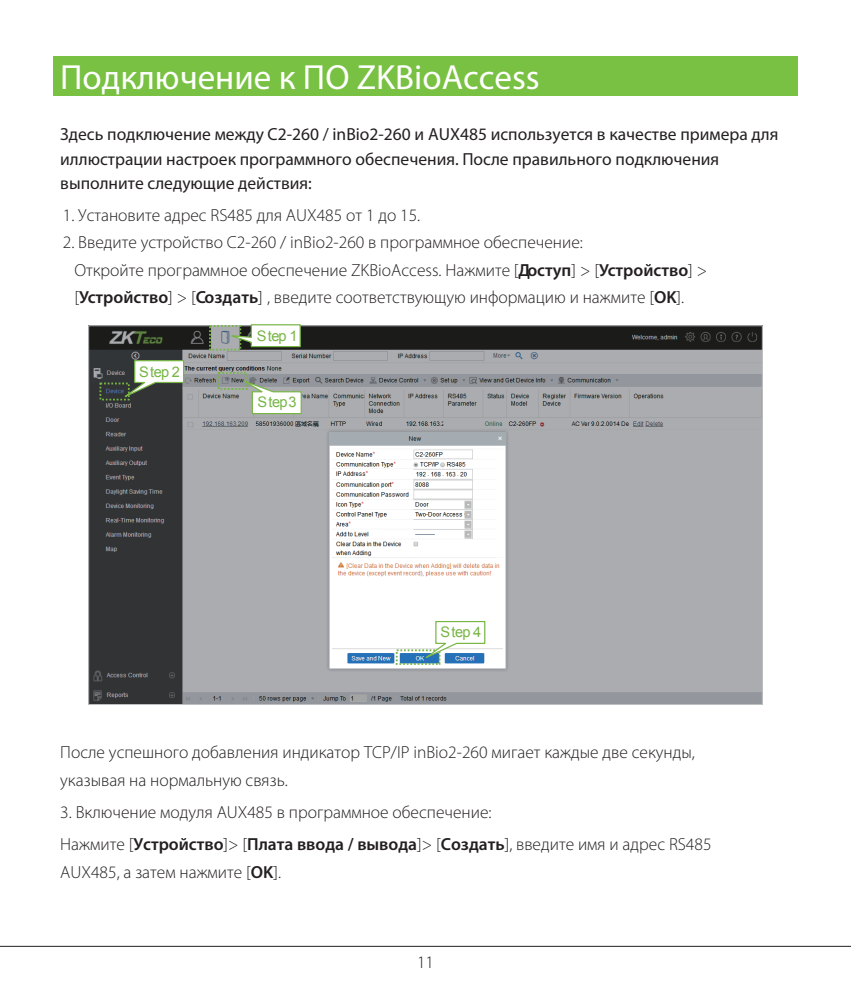
<style>
.page{position:relative;width:851px;height:993px;background:#fff}
.page>*{position:absolute;margin:0;border:0;box-sizing:border-box;transform-origin:0 0}
.t1{font:35px "Myriad Pro";color:#fff}
.t2{font:300 17.5px/27.5px "Myriad Pro";color:#231f20}
.t3{font:17.5px/24.5px "Myriad Pro";color:#231f20}
.t4{font:14.5px "Arial";letter-spacing:-.025em;color:#77b545}
.s1{font-weight:600}
</style>
<div class="page">
<div style="left:53px;top:57px;width:744px;height:39px;background:#79c142"></div>
<img style="left:90px;top:327px;width:670px;height:375px">
<svg style="left:209px;top:324px;width:92px;height:26px"></svg>
<svg style="left:99px;top:359px;width:86px;height:43px"></svg>
<svg style="left:218px;top:372px;width:84px;height:42px"></svg>
<svg style="left:396px;top:620px;width:90px;height:44px"></svg>
<div style="left:413px;top:520px;width:27px;height:8px;background:#fff"></div>
<hr style="left:0;top:945px;width:850px;height:1px;background:#231f20">
<h1 class="t1" style="left:60px;top:55px;width:481px">Подключение к ПО ZKBioAccess</h1>
<p class="t3" style="left:60px;top:122px;width:719px">Здесь подключение между C2-260 / inBio2-260 и AUX485 используется в качестве примера для иллюстрации настроек программного обеспечения. После правильного подключения выполните следующие действия:</p>
<p class="t2" style="left:63px;top:201px;width:359px">1. Установите адрес RS485 для AUX485 от 1 до 15.</p>
<p class="t2" style="left:74px;top:228px;width:634px;text-indent:-11px">2. Введите устройство C2-260 / inBio2-260 в программное обеспечение:<br>Откройте программное обеспечение ZKBioAccess. Нажмите [<span class="s1">Доступ</span>] &gt; [<span class="s1">Устройство</span>] &gt; [<span class="s1">Устройство</span>] &gt; [<span class="s1">Создать</span>] , введите соответствующую информацию и нажмите [<span class="s1">OK</span>].</p>
<p class="t4" style="left:139px;top:362px;width:42px">Step 2</p>
<p class="t4" style="left:257px;top:326px;width:42px">Step 1</p>
<p class="t4" style="left:257px;top:393px;width:41px">Step3</p>
<p class="t4" style="left:440px;top:622px;width:42px">Step 4</p>
<p class="t2" style="left:60px;top:738px;width:636px">После успешного добавления индикатор TCP/IP inBio2-260 мигает каждые две секунды, указывая на нормальную связь.</p>
<p class="t2" style="left:60px;top:796px;width:652px;line-height:31.8px">3. Включение модуля AUX485 в программное обеспечение:<br>Нажмите [<span class="s1">Устройство</span>]&gt; [<span class="s1">Плата ввода / вывода</span>]&gt; [<span class="s1">Создать</span>], введите имя и адрес RS485</p>
<p class="t2" style="left:60px;top:857px;width:222px">AUX485, а затем нажмите [<span class="s1">OK</span>].</p>
<p class="t2" style="left:417px;top:947px;width:18px">11</p>
</div>
